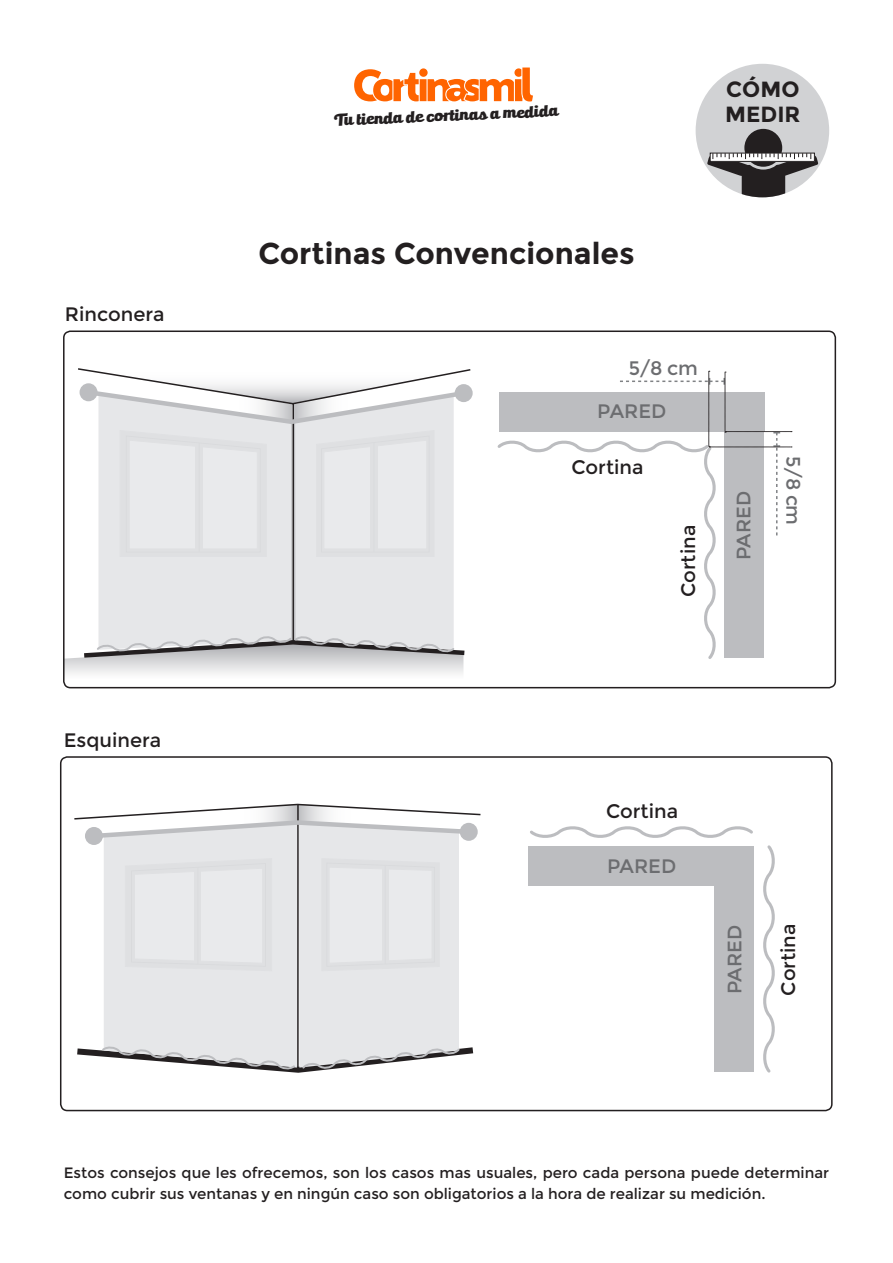
<style>
.page{position:relative;width:893px;height:1263px;background:#fff}
.page>*{position:absolute;margin:0;border:0;box-sizing:border-box;transform-origin:0 0}
.t1{font:700 30px "Montserrat";color:#231f20}
.t2{font:700 21.9px/24.6px "Montserrat";color:#231f20}
.t3{font:19.5px "Montserrat";color:#231f20}
.t4{font:19.5px/42.9px "Montserrat";color:#6c6d70}
.t5{font:15.15px "Bulletto Killa";color:#231f20;scale:1.09 1}
.t6{font:15px/21px "Montserrat";color:#231f20}
</style>
<div class="page">
<div style="left:60px;top:756px;width:773px;height:355px;border:2px solid #231f20;border-radius:7px"></div>
<svg style="left:528px;top:826px;width:247px;height:247px"></svg>
<div style="left:714px;top:846px;width:40px;height:226px;background:#bcbdc0"></div>
<svg style="left:497px;top:371px;width:295px;height:288px"></svg>
<div style="left:696px;top:64px;width:133px;height:133px;background:#d1d2d4;border-radius:50%"></div>
<svg style="left:741px;top:126px;width:44px;height:44px"></svg>
<div style="left:744px;top:129px;width:38px;height:38px;background:#231f20;border-radius:50%"></div>
<svg style="left:707px;top:152px;width:111px;height:45px"></svg>
<svg style="left:64px;top:367px;width:408px;height:321px"></svg>
<hr style="left:374px;top:443px;width:1px;height:109px;background:#939598">
<svg style="left:74px;top:803px;width:407px;height:270px"></svg>
<hr style="left:385px;top:865px;width:1px;height:99px;background:#939598">
<svg style="left:354px;top:68px;width:179px;height:34px"></svg>
<h3 class="t3" style="left:65px;top:303px;width:101px">Rinconera</h3>
<h3 class="t3" style="left:64px;top:729px;width:99px">Esquinera</h3>
<p class="t5" style="left:434px;top:108px;width:50px;rotate:-3deg">□▼■ ▲</p>
<h2 class="t2" style="left:725px;top:78px;width:77px">CÓMO<br>MEDIR</h2>
<h1 class="t1" style="left:258px;top:235px;width:378px">Cortinas Convencionales</h1>
<h3 class="t4" style="left:597px;top:347px;width:102px;text-indent:32px">5/8 cm<br>PARED</h3>
<h3 class="t3" style="left:571px;top:456px;width:74px">Cortina</h3>
<h3 class="t3" style="left:677px;top:597px;width:74px;rotate:-90deg">Cortina</h3>
<h3 class="t4" style="left:722px;top:560px;width:71px;rotate:-90deg">PARED</h3>
<h3 class="t4" style="left:814px;top:456px;width:70px;rotate:90deg">5/8 cm</h3>
<h3 class="t3" style="left:606px;top:800px;width:74px">Cortina</h3>
<h3 class="t4" style="left:607px;top:844px;width:71px">PARED</h3>
<h3 class="t4" style="left:713px;top:994px;width:71px;rotate:-90deg">PARED</h3>
<h3 class="t3" style="left:777px;top:995px;width:74px;rotate:-90deg">Cortina</h3>
<p class="t6" style="left:64px;top:1162px;width:767px">Estos consejos que les ofrecemos, son los casos mas usuales, pero cada persona puede determinar como cubrir sus ventanas y en ningún caso son obligatorios a la hora de realizar su medición.</p>
</div>
